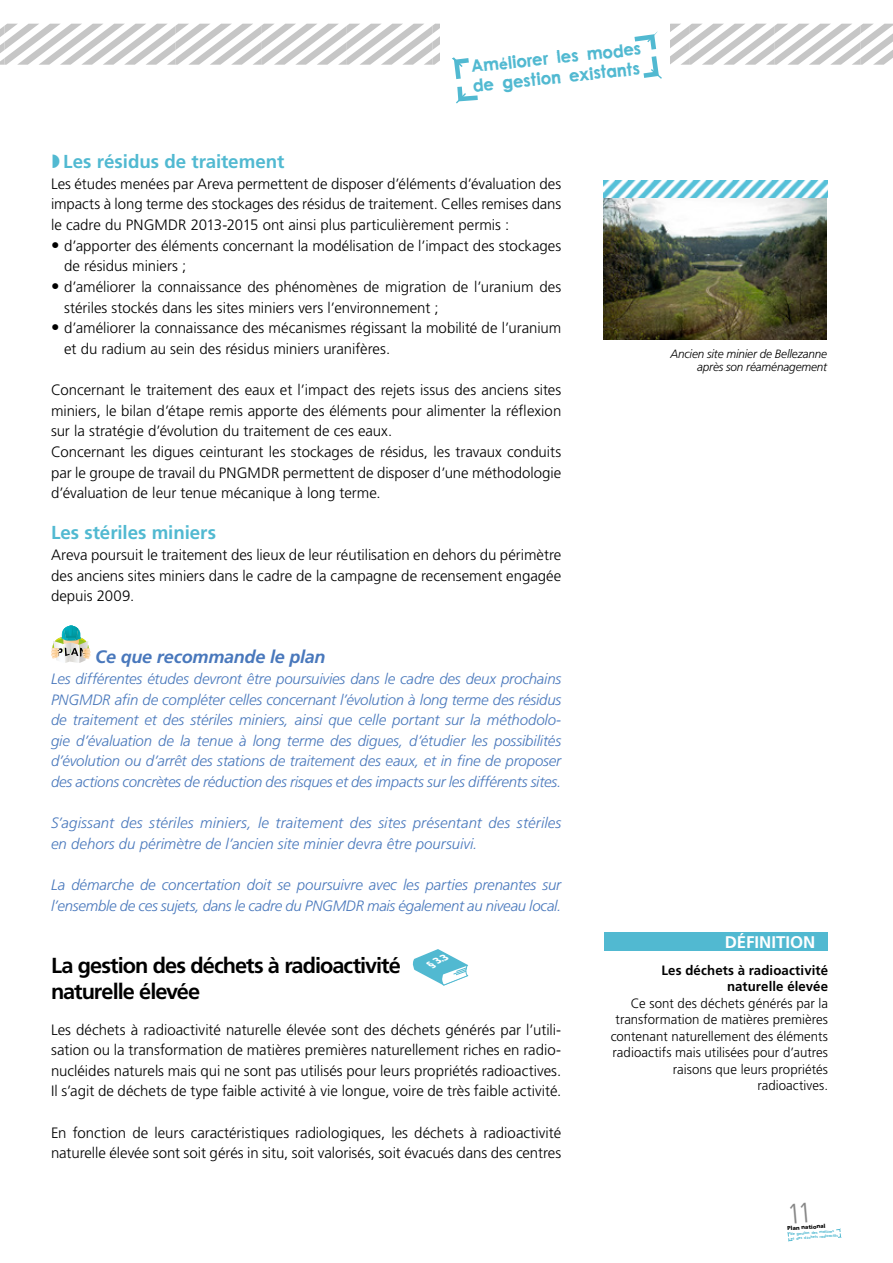
<style>
.page{position:relative;width:893px;height:1263px;background:#fff}
.page>*{position:absolute;margin:0;border:0;box-sizing:border-box;transform-origin:0 0}
.t1{font:700 21.75px "Frutiger";letter-spacing:-.045em;color:#000}
.t2{font:700 18.75px "Frutiger";letter-spacing:-.005em;color:#51b9d1}
.t3{font:18px/19.5px "nu century gothic Bold";color:#51b9d1;scale:.95 1}
.t4{font:italic 700 18px "Frutiger";letter-spacing:-.01em;color:#4978bc}
.t5{font:700 16.8px "Frutiger";color:#fff}
.t6{font:300 15px/20.7px "Frutiger";color:#000}
.t7{font:italic 300 15px/20.7px "Frutiger";letter-spacing:-.005em;color:#4978bc}
.t8{font:300 13.5px/16.5px "Frutiger";letter-spacing:.005em;color:#000;text-align:right}
.t9{font:700 13.5px/16.5px "Frutiger";letter-spacing:.01em;color:#000;text-align:right}
.t10{font:italic 300 12px/13.5px "Frutiger";letter-spacing:-.015em;color:#000;text-align:right}
.t11{font:italic 900 9.75px "Frutiger";color:#fff}
.t12{font:900 5.55px "Frutiger";color:#000}
.t13{font:3.75px/4.5px "nu century gothic Bold";color:#51b9d1}
.s1{font-size:16.8px}
</style>
<div class="page">
<svg style="left:787px;top:1232px;width:5px;height:9px"></svg>
<img style="left:604px;top:197px;width:223px;height:143px">
<img style="left:604px;top:181px;width:223px;height:16px">
<svg style="left:51px;top:625px;width:40px;height:38px"></svg>
<svg style="left:412px;top:949px;width:56px;height:37px"></svg>
<div style="left:605px;top:932px;width:223px;height:18px;background:#51b9d1"></div>
<svg style="left:0;top:24px;width:893px;height:55px"></svg>
<svg style="left:456px;top:87px;width:22px;height:16px"></svg>
<svg style="left:836px;top:1228px;width:6px;height:10px"></svg>
<p class="t3" style="left:470px;top:57px;width:181px;rotate:-6deg">Améliorer les modes de gestion existants</p>
<p class="t2" style="left:63px;top:151px;width:223px">Les résidus de traitement</p>
<p class="t6" style="left:51px;top:173px;width:512px;text-align:justify">Les études menées par Areva permettent de disposer d’éléments d’évaluation des impacts à long terme des stockages des résidus de traitement. Celles remises dans le cadre du PNGMDR 2013-2015 ont ainsi plus particulièrement permis :</p>
<p class="t6" style="left:64px;top:235px;width:499px;text-indent:-13px"><span class="s1">•</span> d’apporter des éléments concernant la modélisation de l’impact des stockages de résidus miniers ;</p>
<p class="t6" style="left:64px;top:277px;width:499px;text-indent:-13px"><span class="s1">•</span> d’améliorer la connaissance des phénomènes de migration de l’uranium des stériles stockés dans les sites miniers vers l’environnement ;</p>
<p class="t6" style="left:64px;top:318px;width:499px;text-indent:-13px"><span class="s1">•</span> d’améliorer la connaissance des mécanismes régissant la mobilité de l’uranium et du radium au sein des résidus miniers uranifères.</p>
<p class="t6" style="left:51px;top:380px;width:512px">Concernant le traitement des eaux et l’impact des rejets issus des anciens sites miniers, le bilan d’étape remis apporte des éléments pour alimenter la réflexion sur la stratégie d’évolution du traitement de ces eaux.<br>Concernant les digues ceinturant les stockages de résidus, les travaux conduits par le groupe de travail du PNGMDR permettent de disposer d’une méthodologie d’évaluation de leur tenue mécanique à long terme.</p>
<p class="t2" style="left:51px;top:522px;width:166px">Les stériles miniers</p>
<p class="t6" style="left:51px;top:545px;width:512px;text-align:justify">Areva poursuit le traitement des lieux de leur réutilisation en dehors du périmètre des anciens sites miniers dans le cadre de la campagne de recensement engagée depuis 2009.</p>
<p class="t4" style="left:95px;top:646px;width:232px">Ce que recommande le plan</p>
<p class="t7" style="left:51px;top:668px;width:512px;text-align:justify">Les différentes études devront être poursuivies dans le cadre des deux prochains PNGMDR afin de compléter celles concernant l’évolution à long terme des résidus de traitement et des stériles miniers, ainsi que celle portant sur la méthodolo&shy;gie d’évaluation de la tenue à long terme des digues, d’étudier les possibilités d’évolution ou d’arrêt des stations de traitement des eaux, et in fine de proposer des actions concrètes de réduction des risques et des impacts sur les différents sites.</p>
<p class="t7" style="left:51px;top:813px;width:512px">S’agissant des stériles miniers, le traitement des sites présentant des stériles en dehors du périmètre de l’ancien site minier devra être poursuivi.</p>
<p class="t7" style="left:51px;top:875px;width:512px">La démarche de concertation doit se poursuivre avec les parties prenantes sur l’ensemble de ces sujets, dans le cadre du PNGMDR mais également au niveau local.</p>
<p class="t10" style="left:670px;top:347px;width:158px">Ancien site minier de Bellezanne après son réaménagement</p>
<h1 class="t1" style="left:51px;top:952px;width:351px">La gestion des déchets à radioactivité</h1>
<p class="t11" style="left:427px;top:959px;width:23px;rotate:-26deg">§ 3.3</p>
<h1 class="t1" style="left:51px;top:978px;width:151px">naturelle élevée</h1>
<p class="t6" style="left:51px;top:1019px;width:512px;text-align:justify">Les déchets à radioactivité naturelle élevée sont des déchets générés par l’utili&shy;sation ou la transformation de matières premières naturellement riches en radio&shy;nucléides naturels mais qui ne sont pas utilisés pour leurs propriétés radioactives.<br>Il s’agit de déchets de type faible activité à vie longue, voire de très faible activité.</p>
<p class="t6" style="left:51px;top:1122px;width:512px">En fonction de leurs caractéristiques radiologiques, les déchets à radioactivité naturelle élevée sont soit gérés in situ, soit valorisés, soit évacués dans des centres</p>
<p class="t5" style="left:725px;top:932px;width:92px">DÉFINITION</p>
<p class="t9" style="left:661px;top:962px;width:168px">Les déchets à radioactivité naturelle élevée</p>
<p class="t8" style="left:611px;top:995px;width:219px">Ce sont des déchets générés par la transformation de matières premières contenant naturellement des éléments radioactifs mais utilisées pour d’autres raisons que leurs propriétés radioactives.</p>
<p class="t12" style="left:787px;top:1225px;width:40px;rotate:-4deg">Plan national</p>
<p class="t13" style="left:790px;top:1232px;width:49px;rotate:-4deg">de gestion des matiè es et des déchets radio ctifs</p>
</div>
